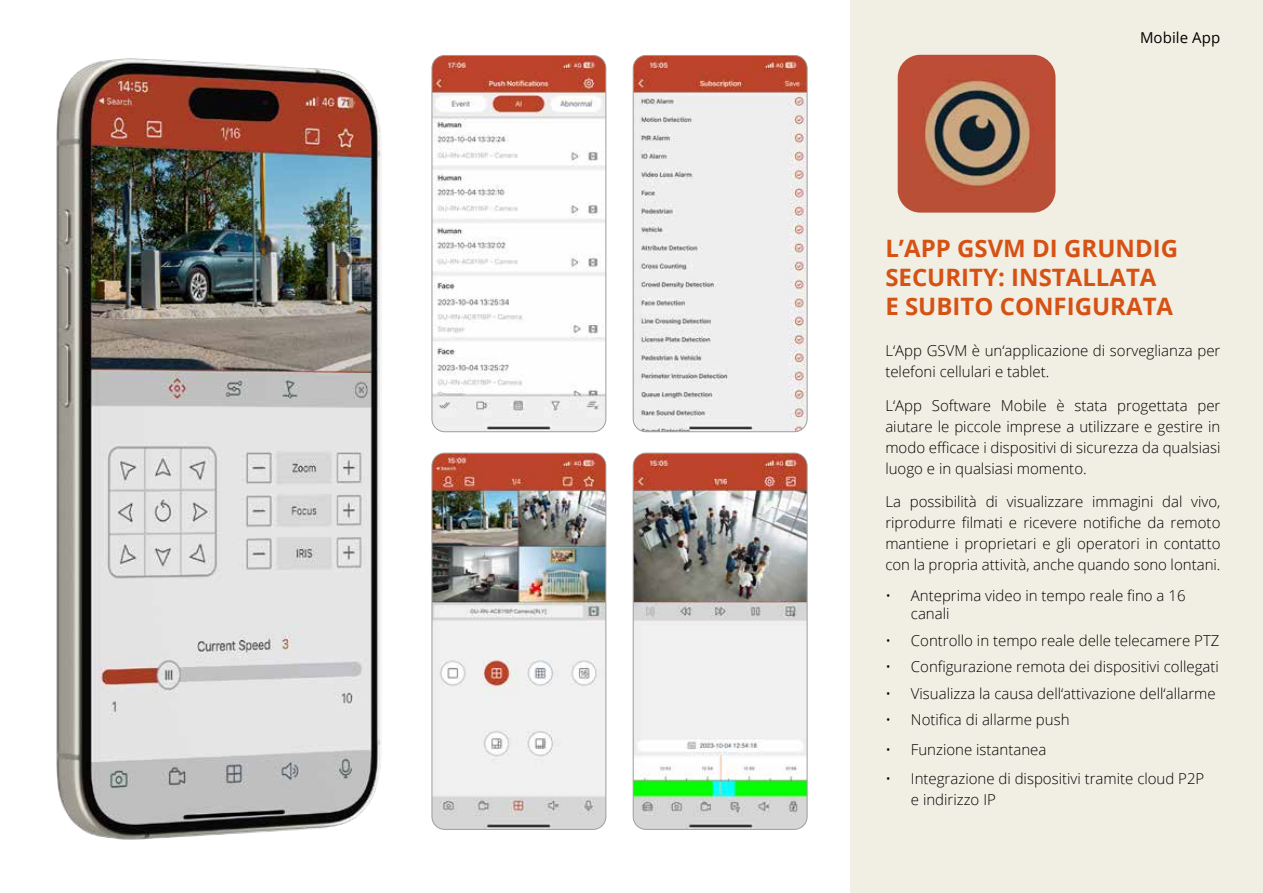
<style>
.page{position:relative;width:1263px;height:893px;background:#fff}
.page>*{position:absolute;margin:0;border:0;box-sizing:border-box;transform-origin:0 0}
.t1{font:700 24px/28.8px "Open Sans";color:#d65114}
.t2{font:300 15px/21px "Open Sans";color:#000}
.t3{font:15px "Open Sans";letter-spacing:.005em;color:#000}
</style>
<div class="page">
<div style="left:850px;top:0;width:413px;height:893px;background:#f1efe3"></div>
<img style="left:898px;top:55px;width:157px;height:158px">
<img style="left:432px;top:453px;width:174px;height:376px">
<div style="left:432px;top:453px;width:174px;height:377px;border:1px solid #9d9d9c;border-radius:13px"></div>
<img style="left:633px;top:453px;width:174px;height:376px">
<div style="left:633px;top:453px;width:174px;height:377px;border:1px solid #9d9d9c;border-radius:13px"></div>
<img style="left:432px;top:55px;width:174px;height:377px">
<div style="left:432px;top:55px;width:174px;height:377px;border:1px solid #9d9d9c;border-radius:13px"></div>
<img style="left:633px;top:55px;width:174px;height:377px">
<div style="left:633px;top:55px;width:174px;height:377px;border:1px solid #9d9d9c;border-radius:13px"></div>
<img style="left:56px;top:58px;width:326px;height:782px">
<p class="t3" style="left:1140px;top:27px;width:82px">Mobile App</p>
<h1 class="t1" style="left:885px;top:234px;width:294px">L’APP GSVM DI GRUNDIG<br>SECURITY: INSTALLATA<br>E SUBITO CONFIGURATA</h1>
<p class="t2" style="left:885px;top:340px;width:337px">L‘App GSVM è un‘applicazione di sorveglianza per telefoni cellulari e tablet.</p>
<p class="t2" style="left:885px;top:394px;width:337px;text-align:justify">L‘App Software Mobile è stata progettata per aiutare le piccole imprese a utilizzare e gestire in modo efficace i dispositivi di sicurezza da qualsiasi luogo e in qualsiasi momento.</p>
<p class="t2" style="left:885px;top:491px;width:337px;text-align:justify">La possibilità di visualizzare immagini dal vivo, riprodurre filmati e ricevere notifiche da remoto mantiene i proprietari e gli operatori in contatto con la propria attività, anche quando sono lontani.</p>
<p class="t2" style="left:911px;top:586px;width:276px;line-height:18px;text-indent:-26px">• Anteprima video in tempo reale fino a 16 canali</p>
<p class="t2" style="left:885px;top:629px;width:336px">• Controllo in tempo reale delle telecamere PTZ</p>
<p class="t2" style="left:885px;top:656px;width:335px">• Configurazione remota dei dispositivi collegati</p>
<p class="t2" style="left:885px;top:682px;width:332px">• Visualizza la causa dell‘attivazione dell‘allarme</p>
<p class="t2" style="left:885px;top:709px;width:186px">• Notifica di allarme push</p>
<p class="t2" style="left:885px;top:738px;width:163px">• Funzione istantanea</p>
<p class="t2" style="left:911px;top:768px;width:295px;text-indent:-26px">• Integrazione di dispositivi tramite cloud P2P e indirizzo IP</p>
</div>
